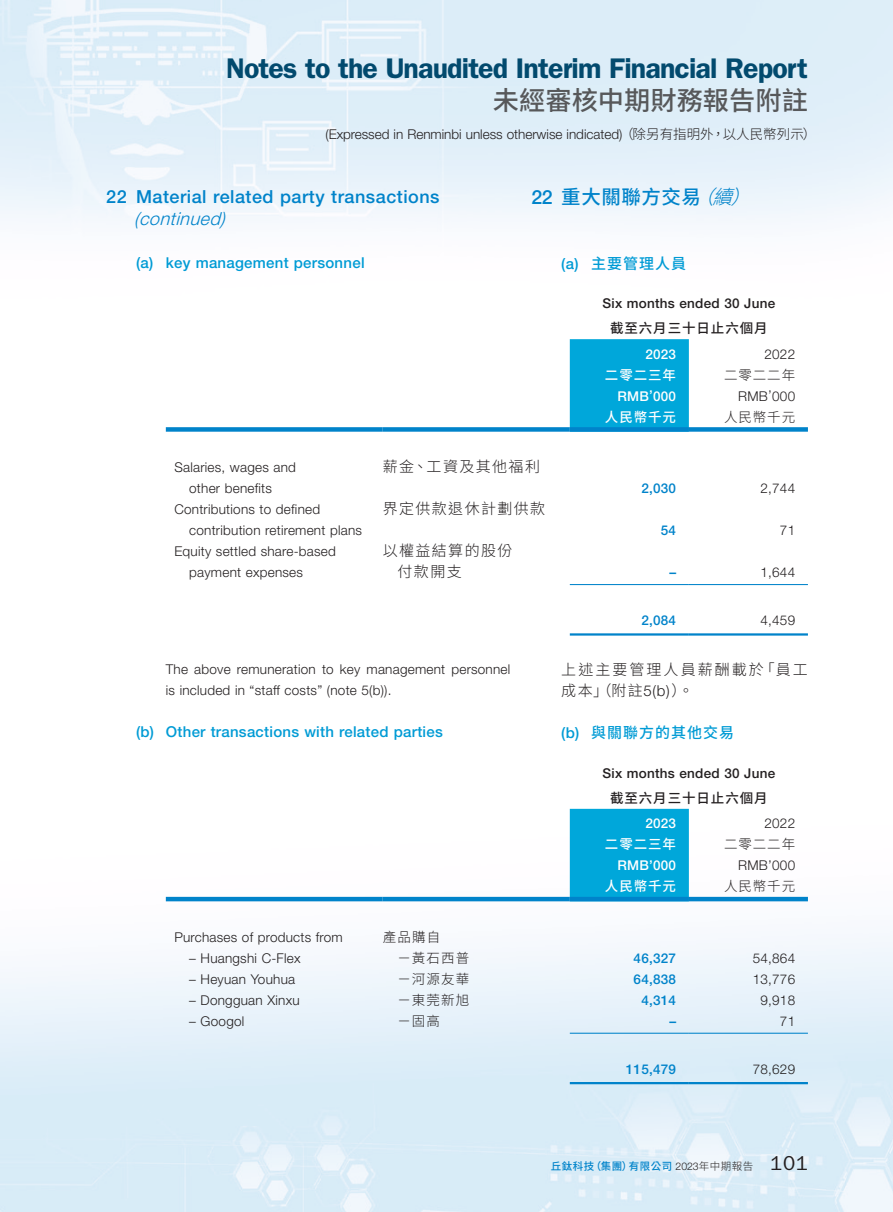
<style>
.page{position:relative;width:893px;height:1212px;background:#fff}
.page>*{position:absolute;margin:0;border:0;box-sizing:border-box;transform-origin:0 0}
.t1{font:600 28.5px "ITC Franklin Gothic Std";letter-spacing:-.03em;color:#024a6e}
.t2{font:500 26.25px "Source Han Sans TC";color:#57585a}
.C_Heading_1{font:500 19.5px "Source Han Sans TC";letter-spacing:.03em;color:#0083ca}
.Heading_1{font:500 18px/22.5px "Helvetica Neue LT Std";letter-spacing:.03em;color:#0083ca}
.Heading_2{font:500 15px "Helvetica Neue LT Std";letter-spacing:.02em;color:#009bd5}
.C_Body_Text{font:300 15px/21px "Source Han Sans TC";letter-spacing:.095em;color:#231f20}
.C_Body_Text-2{font:300 15px/21px "Source Han Sans TC";letter-spacing:.135em;color:#231f20}
.C_Heading_2{font:500 15px "Source Han Sans TC";letter-spacing:.07em;color:#009bd5}
.Body_Text{font:300 13.5px/21px "Helvetica Neue LT Std";letter-spacing:.02em;color:#231f20}
.Body_Text-2{font:300 13.5px "Helvetica Neue LT Std";color:#231f20}
.Body_Text-3{font:500 13.5px "Helvetica Neue LT Std";letter-spacing:.02em;color:#231f20}
.Body_Text-4{font:500 13.5px "Helvetica Neue LT Std";letter-spacing:.02em;color:#0083ca}
.Body_Text-5{font:500 13.5px "Source Han Sans TC";letter-spacing:.07em;color:#231f20}
.Body_Text-6{font:500 13.5px "Helvetica Neue LT Std";letter-spacing:.02em;color:#fff}
.C_Body_Text-3{font:300 13.5px "Source Han Sans TC";letter-spacing:.095em;color:#231f20}
.Body_Text-7{font:500 13.5px "Source Han Sans TC";letter-spacing:.07em;color:#fff}
.Body_Text-8{font:300 13.5px "Source Han Sans TC";letter-spacing:.07em;color:#231f20}
.t3{font:500 10.5px "Source Han Sans TC";letter-spacing:.05em;color:#0083ca}
.s1{font-family:"Source Han Sans TC"}
.s2{font-weight:300;font-style:italic}
.s3{font-family:"Helvetica Neue LT Std"}
.s4{font-family:"Helvetica Neue LT Std";font-weight:300;color:#231f20}
.s5{font-weight:300;color:#231f20}
.s6{font-family:"ITC Franklin Gothic Std";font-weight:400;font-size:20.25px;color:#231f20}
</style>
<div class="page">
<img style="left:0;top:0;width:893px;height:1212px">
<div style="left:570px;top:339px;width:119px;height:88px;background:#00a7da"></div>
<div style="left:166px;top:427px;width:217px;height:5px;background:#0083ca"></div>
<div style="left:383px;top:427px;width:187px;height:5px;background:#0083ca"></div>
<div style="left:570px;top:427px;width:119px;height:5px;background:#0083ca"></div>
<div style="left:689px;top:427px;width:119px;height:5px;background:#0083ca"></div>
<hr style="left:570px;top:584px;width:119px;height:1px;background:#0083ca">
<hr style="left:689px;top:584px;width:119px;height:1px;background:#0083ca">
<hr style="left:570px;top:633px;width:119px;height:3px;background:#0083ca">
<hr style="left:689px;top:633px;width:119px;height:3px;background:#0083ca">
<div style="left:570px;top:809px;width:119px;height:88px;background:#00a7da"></div>
<hr style="left:166px;top:897px;width:217px;height:4px;background:#0083ca">
<hr style="left:383px;top:897px;width:187px;height:4px;background:#0083ca">
<hr style="left:570px;top:897px;width:119px;height:4px;background:#0083ca">
<hr style="left:689px;top:897px;width:119px;height:4px;background:#0083ca">
<hr style="left:570px;top:1033px;width:119px;height:1px;background:#0083ca">
<hr style="left:689px;top:1033px;width:119px;height:1px;background:#0083ca">
<hr style="left:570px;top:1082px;width:119px;height:2px;background:#0083ca">
<hr style="left:689px;top:1082px;width:119px;height:2px;background:#0083ca">
<h1 class="t1" style="left:226px;top:52px;width:583px">Notes to the Unaudited Interim Financial Report</h1>
<h2 class="t2" style="left:493px;top:86px;width:316px">未經審核中期財務報告附註</h2>
<p class="Body_Text-2" style="left:325px;top:126px;width:492px">(Expressed in Renminbi unless otherwise indicated) <span class="s1">（除另有指明外，以人民幣列示）</span></p>
<p class="Heading_1" style="left:134px;top:185px;width:307px;text-indent:-28px">22 Material related party transactions <span class="s2">(continued)</span></p>
<p class="Heading_2" style="left:136px;top:253px;width:230px">(a) key management personnel</p>
<p class="C_Heading_1" style="left:531px;top:186px;width:235px"><span class="s3">22</span> 重大關聯方交易<span class="s2">（續）</span></p>
<p class="C_Heading_2" style="left:561px;top:255px;width:126px"><span class="s3">(a)</span> 主要管理人員</p>
<p class="Body_Text-3" style="left:603px;top:295px;width:174px">Six months ended 30 June</p>
<p class="Body_Text-5" style="left:610px;top:321px;width:159px">截至六月三十日止六個月</p>
<p class="Body_Text-6" style="left:645px;top:346px;width:32px">2023</p>
<p class="Body_Text" style="left:764px;top:343px;width:32px">2022</p>
<p class="Body_Text-7" style="left:605px;top:367px;width:73px">二零二三年</p>
<p class="Body_Text-8" style="left:724px;top:367px;width:73px">二零二二年</p>
<p class="Body_Text-6" style="left:617px;top:388px;width:60px">RMB’000</p>
<p class="Body_Text" style="left:738px;top:385px;width:58px">RMB’000</p>
<p class="Body_Text-7" style="left:605px;top:409px;width:73px">人民幣千元</p>
<p class="Body_Text-8" style="left:724px;top:409px;width:73px">人民幣千元</p>
<p class="Body_Text" style="left:189px;top:456px;width:108px;text-indent:-15px">Salaries, wages and other benefits</p>
<p class="C_Body_Text" style="left:383px;top:456px;width:159px">薪金、工資及其他福利</p>
<p class="Body_Text" style="left:189px;top:498px;width:174px;text-indent:-15px">Contributions to defined contribution retirement plans</p>
<p class="C_Body_Text" style="left:383px;top:498px;width:164px">界定供款退休計劃供款</p>
<p class="Body_Text" style="left:189px;top:540px;width:148px;text-indent:-15px">Equity settled share-based payment expenses</p>
<p class="C_Body_Text" style="left:398px;top:540px;width:116px;text-indent:-15px">以權益結算的股份付款開支</p>
<p class="Body_Text" style="left:166px;top:659px;width:346px">The above remuneration to key management personnel is included in “staff costs” (note 5(b)).</p>
<p class="Heading_2" style="left:136px;top:723px;width:308px">(b) Other transactions with related parties</p>
<p class="Body_Text-4" style="left:641px;top:480px;width:36px">2,030</p>
<p class="Body_Text" style="left:760px;top:477px;width:36px">2,744</p>
<p class="Body_Text-4" style="left:661px;top:522px;width:17px">54</p>
<p class="Body_Text" style="left:780px;top:519px;width:17px">71</p>
<p class="Body_Text-4" style="left:669px;top:564px;width:8px">–</p>
<p class="Body_Text" style="left:760px;top:561px;width:36px">1,644</p>
<p class="Body_Text-4" style="left:641px;top:613px;width:36px">2,084</p>
<p class="Body_Text" style="left:760px;top:610px;width:36px">4,459</p>
<p class="C_Body_Text-2" style="left:561px;top:660px;width:248px">上述主要管理人員薪酬載於「員工成本」（附註<span class="s3">5(b)</span>）。</p>
<p class="C_Heading_2" style="left:561px;top:724px;width:174px"><span class="s3">(b)</span> 與關聯方的其他交易</p>
<p class="Body_Text-3" style="left:603px;top:765px;width:174px">Six months ended 30 June</p>
<p class="Body_Text-5" style="left:610px;top:790px;width:159px">截至六月三十日止六個月</p>
<p class="Body_Text-6" style="left:645px;top:815px;width:32px">2023</p>
<p class="Body_Text" style="left:764px;top:813px;width:32px">2022</p>
<p class="Body_Text-7" style="left:605px;top:837px;width:73px">二零二三年</p>
<p class="Body_Text-8" style="left:724px;top:837px;width:73px">二零二二年</p>
<p class="Body_Text-6" style="left:617px;top:857px;width:60px">RMB’000</p>
<p class="Body_Text" style="left:738px;top:855px;width:58px">RMB’000</p>
<p class="Body_Text-7" style="left:605px;top:879px;width:73px">人民幣千元</p>
<p class="Body_Text-8" style="left:724px;top:879px;width:73px">人民幣千元</p>
<p class="Body_Text" style="left:174px;top:926px;width:170px">Purchases of products from</p>
<p class="C_Body_Text-3" style="left:383px;top:929px;width:59px">產品購自</p>
<p class="Body_Text" style="left:189px;top:947px;width:113px">– Huangshi C-Flex</p>
<p class="C_Body_Text-3" style="left:398px;top:950px;width:73px">－黃石西普</p>
<p class="Body_Text-4" style="left:634px;top:950px;width:44px">46,327</p>
<p class="Body_Text" style="left:753px;top:947px;width:44px">54,864</p>
<p class="Body_Text" style="left:189px;top:968px;width:107px">– Heyuan Youhua</p>
<p class="C_Body_Text-3" style="left:398px;top:971px;width:73px">－河源友華</p>
<p class="Body_Text-4" style="left:634px;top:971px;width:44px">64,838</p>
<p class="Body_Text" style="left:753px;top:968px;width:44px">13,776</p>
<p class="Body_Text" style="left:189px;top:989px;width:112px">– Dongguan Xinxu</p>
<p class="C_Body_Text-3" style="left:398px;top:992px;width:73px">－東莞新旭</p>
<p class="Body_Text-4" style="left:641px;top:992px;width:36px">4,314</p>
<p class="Body_Text" style="left:760px;top:989px;width:36px">9,918</p>
<p class="Body_Text" style="left:189px;top:1010px;width:57px">– Googol</p>
<p class="C_Body_Text-3" style="left:398px;top:1013px;width:44px">－固高</p>
<p class="Body_Text-4" style="left:669px;top:1013px;width:8px">–</p>
<p class="Body_Text" style="left:780px;top:1010px;width:17px">71</p>
<p class="Body_Text-4" style="left:626px;top:1061px;width:52px">115,479</p>
<p class="Body_Text" style="left:753px;top:1058px;width:44px">78,629</p>
<p class="t3" style="left:551px;top:1160px;width:259px">丘鈦科技（集團）有限公司 <span class="s4">2023</span><span class="s5">年中期報告</span> <span class="s6">101</span></p>
</div>
